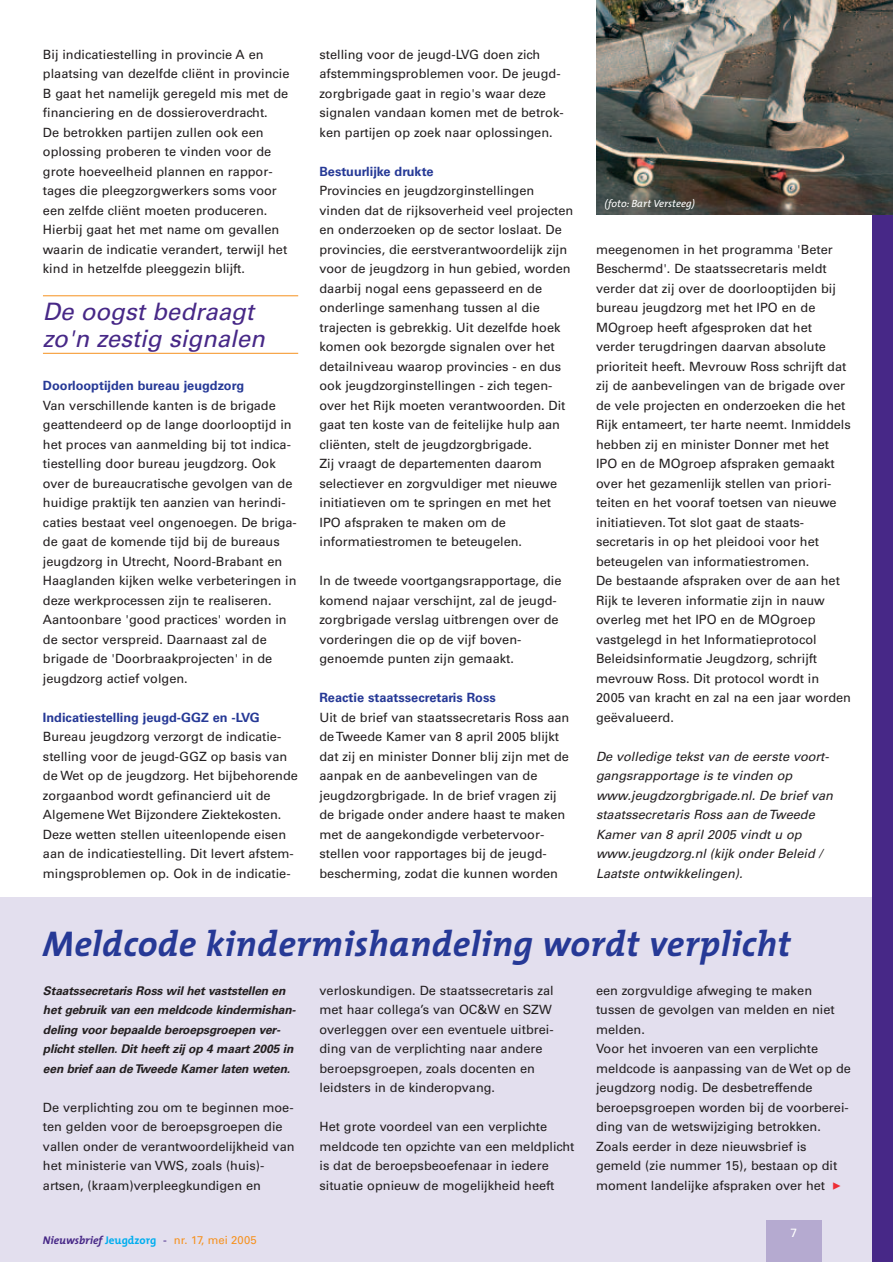
<style>
.page{position:relative;width:893px;height:1262px;background:#fff}
.page>*{position:absolute;margin:0;border:0;box-sizing:border-box;transform-origin:0 0}
.t1{font:italic 700 36px "The Mix";letter-spacing:.01em;color:#263996}
.t2{font:italic 24px/27px "Univers";color:#472887}
.t3{font:12.75px/19.5px "Univers";color:#231f20}
.t4{font:italic 12.75px/19.5px "Univers";color:#231f20}
.t5{font:700 12.75px "Univers";color:#263996}
.t6{font:italic 700 12px/19.5px "Univers";letter-spacing:-.01em;color:#231f20}
.t7{font:12px "Univers";color:#fff}
.t8{font:11.25px "Univers";color:#f6911e}
.t9{font:italic 10.5px "The Mix";color:#fff}
.s1{font-family:"The Mix";font-weight:700;font-style:italic;color:#472887}
.s2{font-family:"The Mix";font-weight:700;color:#00aeef}
.s3{color:#472887}
.s4{font-family:"Universal Newswith Comm Pi";font-size:7.5px;color:#ee2d34}
</style>
<div class="page">
<div style="left:0;top:897px;width:892px;height:365px;background:#e3dfee"></div>
<div style="left:766px;top:1220px;width:55px;height:42px;background:#b5aad0"></div>
<div style="left:872px;top:0;width:20px;height:1262px;background:#472887"></div>
<hr style="left:43px;top:295px;width:255px;height:1px;background:#f6911e">
<hr style="left:43px;top:353px;width:255px;height:1px;background:#f6911e">
<img style="left:596px;top:0;width:296px;height:214px">
<p class="t3" style="left:43px;top:45px;width:248px">Bij indicatiestelling in provincie A en plaatsing van dezelfde cliënt in provincie B gaat het namelijk geregeld mis met de financiering en de dossieroverdracht.<br>De betrokken partijen zullen ook een oplossing proberen te vinden voor de grote hoeveelheid plannen en rappor&shy;tages die pleegzorgwerkers soms voor een zelfde cliënt moeten produceren.<br>Hierbij gaat het met name om gevallen waarin de indicatie verandert, terwijl het kind in hetzelfde pleeggezin blijft.</p>
<h2 class="t2" style="left:43px;top:300px;width:223px">De oogst bedraagt zo'n zestig signalen</h2>
<p class="t5" style="left:43px;top:381px;width:203px">Doorlooptijden bureau jeugdzorg</p>
<p class="t3" style="left:43px;top:396px;width:255px">Van verschillende kanten is de brigade geattendeerd op de lange doorlooptijd in het proces van aanmelding bij tot indica&shy;tiestelling door bureau jeugdzorg. Ook over de bureaucratische gevolgen van de huidige praktijk ten aanzien van herindi&shy;caties bestaat veel ongenoegen. De briga&shy;de gaat de komende tijd bij de bureaus jeugdzorg in Utrecht, Noord-Brabant en Haaglanden kijken welke verbeteringen in deze werkprocessen zijn te realiseren.<br>Aantoonbare 'good practices' worden in de sector verspreid. Daarnaast zal de brigade de 'Doorbraakprojecten' in de jeugdzorg actief volgen.</p>
<p class="t5" style="left:43px;top:712px;width:218px">Indicatiestelling jeugd-GGZ en -LVG</p>
<p class="t3" style="left:43px;top:728px;width:256px">Bureau jeugdzorg verzorgt de indicatie&shy;stelling voor de jeugd-GGZ op basis van de Wet op de jeugdzorg. Het bijbehorende zorgaanbod wordt gefinancierd uit de Algemene Wet Bijzondere Ziektekosten.<br>Deze wetten stellen uiteenlopende eisen aan de indicatiestelling. Dit levert afstem&shy;mingsproblemen op. Ook in de indicatie-</p>
<p class="t3" style="left:319px;top:45px;width:246px">stelling voor de jeugd-LVG doen zich afstemmingsproblemen voor. De jeugd&shy;zorgbrigade gaat in regio's waar deze signalen vandaan komen met de betrok&shy;ken partijen op zoek naar oplossingen.</p>
<p class="t5" style="left:319px;top:166px;width:115px">Bestuurlijke drukte</p>
<p class="t3" style="left:319px;top:182px;width:255px">Provincies en jeugdzorginstellingen vinden dat de rijksoverheid veel projecten en onderzoeken op de sector loslaat. De provincies, die eerstverantwoordelijk zijn voor de jeugdzorg in hun gebied, worden daarbij nogal eens gepasseerd en de onderlinge samenhang tussen al die trajecten is gebrekkig. Uit dezelfde hoek komen ook bezorgde signalen over het detailniveau waarop provincies - en dus ook jeugdzorginstellingen - zich tegen&shy;over het Rijk moeten verantwoorden. Dit gaat ten koste van de feitelijke hulp aan cliënten, stelt de jeugdzorgbrigade.<br>Zij vraagt de departementen daarom selectiever en zorgvuldiger met nieuwe initiatieven om te springen en met het IPO afspraken te maken om de informatiestromen te beteugelen.</p>
<p class="t3" style="left:319px;top:572px;width:243px">In de tweede voortgangsrapportage, die komend najaar verschijnt, zal de jeugd&shy;zorgbrigade verslag uitbrengen over de vorderingen die op de vijf boven&shy;genoemde punten zijn gemaakt.</p>
<p class="t5" style="left:319px;top:693px;width:178px">Reactie staatssecretaris Ross</p>
<p class="t3" style="left:319px;top:708px;width:251px">Uit de brief van staatssecretaris Ross aan de Tweede Kamer van 8 april 2005 blijkt dat zij en minister Donner blij zijn met de aanpak en de aanbevelingen van de jeugdzorgbrigade. In de brief vragen zij de brigade onder andere haast te maken met de aangekondigde verbetervoor&shy;stellen voor rapportages bij de jeugd&shy;bescherming, zodat die kunnen worden</p>
<p class="t9" style="left:604px;top:199px;width:92px">(foto: Bart Versteeg)</p>
<p class="t3" style="left:596px;top:240px;width:256px">meegenomen in het programma 'Beter Beschermd'. De staatssecretaris meldt verder dat zij over de doorlooptijden bij bureau jeugdzorg met het IPO en de MOgroep heeft afgesproken dat het verder terugdringen daarvan absolute prioriteit heeft. Mevrouw Ross schrijft dat zij de aanbevelingen van de brigade over de vele projecten en onderzoeken die het Rijk entameert, ter harte neemt. Inmiddels hebben zij en minister Donner met het IPO en de MOgroep afspraken gemaakt over het gezamenlijk stellen van priori&shy;teiten en het vooraf toetsen van nieuwe initiatieven. Tot slot gaat de staats&shy;secretaris in op het pleidooi voor het beteugelen van informatiestromen.<br>De bestaande afspraken over de aan het Rijk te leveren informatie zijn in nauw overleg met het IPO en de MOgroep vastgelegd in het Informatieprotocol Beleidsinformatie Jeugdzorg, schrijft mevrouw Ross. Dit protocol wordt in 2005 van kracht en zal na een jaar worden geëvalueerd.</p>
<p class="t4" style="left:596px;top:747px;width:238px">De volledige tekst van de eerste voort&shy;gangsrapportage is te vinden op www.jeugdzorgbrigade.nl. De brief van staatssecretaris Ross aan de Tweede Kamer van 8 april 2005 vindt u op www.jeugdzorg.nl (kijk onder Beleid / Laatste ontwikkelingen).</p>
<h1 class="t1" style="left:43px;top:928px;width:749px">Meldcode kindermishandeling wordt verplicht</h1>
<p class="t6" style="left:43px;top:982px;width:254px">Staatssecretaris Ross wil het vaststellen en het gebruik van een meldcode kindermishan&shy;deling voor bepaalde beroepsgroepen ver&shy;plicht stellen. Dit heeft zij op 4 maart 2005 in een brief aan de Tweede Kamer laten weten.</p>
<p class="t3" style="left:43px;top:1098px;width:253px">De verplichting zou om te beginnen moe&shy;ten gelden voor de beroepsgroepen die vallen onder de verantwoordelijkheid van het ministerie van VWS, zoals (huis)- artsen, (kraam)verpleegkundigen en</p>
<p class="t8" style="left:43px;top:1236px;width:215px"><span class="s1">Nieuwsbrief</span> <span class="s2">Jeugdzorg</span> <span class="s3">-</span> nr. 17, mei 2005</p>
<p class="t3" style="left:319px;top:981px;width:236px">verloskundigen. De staatssecretaris zal met haar collega’s van OC&amp;W en SZW overleggen over een eventuele uitbrei&shy;ding van de verplichting naar andere beroepsgroepen, zoals docenten en leidsters in de kinderopvang.</p>
<p class="t3" style="left:319px;top:1118px;width:256px">Het grote voordeel van een verplichte meldcode ten opzichte van een meldplicht is dat de beroepsbeoefenaar in iedere situatie opnieuw de mogelijkheid heeft</p>
<p class="t3" style="left:596px;top:981px;width:256px">een zorgvuldige afweging te maken tussen de gevolgen van melden en niet melden.<br>Voor het invoeren van een verplichte meldcode is aanpassing van de Wet op de jeugdzorg nodig. De desbetreffende beroepsgroepen worden bij de voorberei&shy;ding van de wetswijziging betrokken.<br>Zoals eerder in deze nieuwsbrief is gemeld (zie nummer 15), bestaan op dit moment landelijke afspraken over het <span class="s4">-</span></p>
<p class="t7" style="left:790px;top:1228px;width:8px">7</p>
</div>
